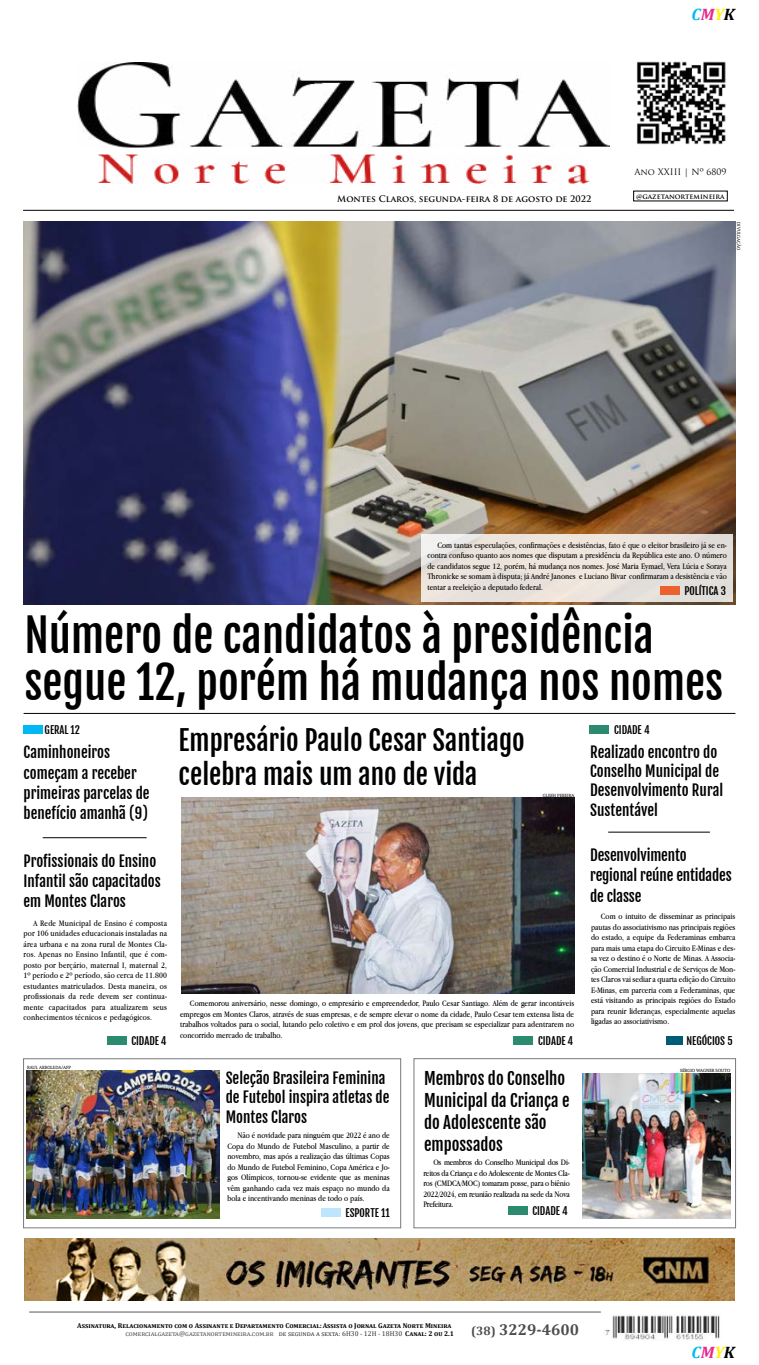
<style>
.page{position:relative;width:759px;height:1365px;background:#fff}
.page>*{position:absolute;margin:0;border:0;box-sizing:border-box;transform-origin:0 0}
.t1{font:44.62px/47.2px "Fjalla One";color:#000}
.t2{font:27.12px "Fjalla One";color:#000}
.t3{font:16.62px/21.9px "Fjalla One";color:#000}
.t4{font:italic 700 16.62px "Cambria";color:#00b9f3}
.t5{font:700 15.75px "Cambria";color:#4b4d50}
.t6{font:14.88px/20.1px "Fjalla One";color:#000}
.t7{font:700 12.25px "Cambria";color:#4b4d50}
.t8{font:10.5px "Fjalla One";color:#000}
.t9{font:8.75px/10.5px "Apple Garamond";color:#000;text-align:justify}
.t10{font:8.75px/10.5px "Apple Garamond";letter-spacing:.02em;color:#000;text-align:right}
.t11{font:8.75px/10.5px "Apple Garamond";letter-spacing:-.02em;color:#000}
.t12{font:700 8.75px "Trajan Pro";color:#000}
.t13{font:8.75px "Trajan Pro";color:#000}
.t14{font:700 7px "Cambria";color:#000}
.t15{font:7px "Cambria";color:#333}
.t16{font:7px "Cambria";letter-spacing:.055em;color:#4b4d50}
.t17{font:700 7px "Trajan Pro";color:#000}
.t18{font:4.38px "Andada";color:#000}
.s1{color:#e82a8c}
.s2{color:#fff00c}
.s3{color:#000}
.s4{font-weight:700;color:#000}
</style>
<div class="page">
<hr style="left:29px;top:1311px;width:572px;height:1px;background:#58595b">
<img style="left:78px;top:63px;width:532px;height:121px">
<img style="left:637px;top:61px;width:89px;height:84px">
<div style="left:667px;top:1035px;width:16px;height:9px;background:#005c76"></div>
<div style="left:508px;top:1205px;width:19px;height:9px;background:#2c8a6e"></div>
<div style="left:513px;top:1035px;width:20px;height:9px;background:#2c8a6e"></div>
<div style="left:107px;top:1035px;width:19px;height:9px;background:#2c8a6e"></div>
<div style="left:321px;top:1207px;width:19px;height:9px;background:#bde6fc"></div>
<hr style="left:23px;top:210px;width:711px;height:1px;background:#000">
<img style="left:605px;top:1315px;width:115px;height:25px">
<div style="left:23px;top:1058px;width:378px;height:170px;border:1px solid #78797d"></div>
<hr style="left:24px;top:713px;width:711px;height:1px;background:#000">
<hr style="left:43px;top:837px;width:104px;height:1px;background:#000">
<hr style="left:608px;top:831px;width:102px;height:1px;background:#000">
<div style="left:24px;top:725px;width:19px;height:9px;background:#00b9f3"></div>
<img style="left:24px;top:1238px;width:711px;height:62px">
<img style="left:181px;top:797px;width:394px;height:196px">
<img style="left:24px;top:222px;width:711px;height:382px">
<div style="left:414px;top:1058px;width:322px;height:170px;border:1px solid #78797d"></div>
<img style="left:582px;top:1073px;width:149px;height:145px">
<img style="left:26px;top:1070px;width:193px;height:148px">
<div style="left:422px;top:534px;width:311px;height:68px;background:linear-gradient(to right,#eee6de,#e5dfda)"></div>
<div style="left:589px;top:724px;width:20px;height:9px;background:#2c8a6e"></div>
<div style="left:660px;top:586px;width:19px;height:9px;background:#eb6130"></div>
<h3 class="t4" style="left:692px;top:2px;width:45px">C<span class="s1">M</span><span class="s2">Y</span><span class="s3">K</span></h3>
<p class="t12" style="left:337px;top:193px;width:255px">Montes Claros, segunda-feira 8 de agosto de 2022</p>
<p class="t13" style="left:634px;top:166px;width:94px">Ano XXIII | Nº 6809</p>
<p class="t17" style="left:636px;top:192px;width:90px">@gazetanortemineira</p>
<p class="t18" style="left:741px;top:222px;width:30px;rotate:90deg">DIVULGAÇÃO</p>
<p class="t9" style="left:437px;top:539px;width:291px">Com tantas especulações, confirmações e desistências, fato é que o eleitor brasileiro sejá en-</p>
<p class="t9" style="left:427px;top:560px;width:301px">de candidatos segue 12, porém, há mudança nos nomes. José Maria Eymael, Vera Lúcia e Soraya Thronicke se somam à disputa; já André Janones e Luciano Bivar confirmaram a desistência e vão tentar a reeleição a deputado federal.</p>
<p class="t9" style="left:427px;top:550px;width:301px">contra confuso quanto aos nomes que disputam a presidência da República este ano O. número</p>
<p class="t8" style="left:684px;top:585px;width:43px">POLÍTICA 3</p>
<h1 class="t1" style="left:24px;top:611px;width:700px">Número de candidatos à presidência segue 12, porém há mudança nos nomes</h1>
<h3 class="t6" style="left:590px;top:742px;width:135px;line-height:19.2px">Realizado encontro do<br>Conselho Municipal de<br>Desenvolvimento Rural<br>Sustentável</h3>
<h2 class="t2" style="left:179px;top:723px;width:348px">Empresário Paulo Cesar Santiago</h2>
<p class="t8" style="left:45px;top:723px;width:37px">GERAL 12</p>
<p class="t8" style="left:614px;top:723px;width:37px">CIDADE 4</p>
<h3 class="t6" style="left:24px;top:742px;width:128px">Caminhoneiros começam a receber primeiras parcelas de benefício amanhã (9)</h3>
<h2 class="t2" style="left:179px;top:757px;width:300px">celebra mais um ano de vida</h2>
<p class="t18" style="left:543px;top:792px;width:33px">GLEEH PEREIRA</p>
<h3 class="t6" style="left:24px;top:850px;width:139px">Profissionais do Ensino<br>Infantil são capacitados em Montes Claros</h3>
<h3 class="t6" style="left:590px;top:845px;width:143px">Desenvolvimento regional reúne entidades de classe</h3>
<p class="t10" style="left:24px;top:917px;width:145px">A Rede Municipal de Ensino é composta por 106 unidades educacionais instaladas na</p>
<p class="t10" style="left:24px;top:959px;width:145px">posto por berçário, maternal ,I maternal 2,</p>
<p class="t10" style="left:24px;top:938px;width:145px">área urbana e na zona rural de Montes Cla-</p>
<p class="t10" style="left:24px;top:969px;width:145px;text-align:left">º1 período º2e período, são cerca de 11.800 estudantes matriculados. Desta maneira, os</p>
<p class="t9" style="left:153px;top:1001px;width:15px">seus</p>
<p class="t10" style="left:24px;top:948px;width:145px">ros. Apenas no Ensino Infantil, que é com-</p>
<p class="t10" style="left:24px;top:990px;width:145px">profissionais da rede devem ser continua-</p>
<p class="t10" style="left:24px;top:1011px;width:130px">conhecimentos técnicos e pedagógicos.</p>
<p class="t10" style="left:49px;top:1001px;width:39px">capacitados</p>
<p class="t10" style="left:111px;top:1001px;width:39px">atualizarem</p>
<p class="t9" style="left:24px;top:1001px;width:22px">mente</p>
<p class="t9" style="left:91px;top:1001px;width:16px">para</p>
<p class="t8" style="left:131px;top:1034px;width:37px">CIDADE 4</p>
<p class="t9" style="left:180px;top:997px;width:396px;text-indent:10px">Comemorou aniversário, nesse domingo o, empresário e empreendedor, Paulo Cesar Santiago. Além de gerar incontáveis empregos em Montes Claros, através de suas empresas e, de sempre elevar o nome da cidade, Paulo Cesar tem extensa lista de trabalhos voltados para o social, lutando pelo coletivo e em prol dos jovens, que precisam se especializar para adentrarem no concorrido mercado de trabalho.</p>
<p class="t8" style="left:538px;top:1034px;width:37px">CIDADE 4</p>
<p class="t9" style="left:591px;top:910px;width:146px;text-indent:10px">Com o intuito de disseminar as principais pautas do associativismo nas principais regiões do estado a, equipe da Federaminas embarca</p>
<p class="t9" style="left:591px;top:973px;width:146px">tes Claros vai sediar a quarta edição do Circuito</p>
<p class="t9" style="left:591px;top:942px;width:146px">para mais uma etapa do Circuito -E Minas e des-</p>
<p class="t9" style="left:591px;top:984px;width:146px">-E Minas, em parceria com a Federaminas, que está visitando as principais regiões do Estado para reunir lideranças, especialmente aquelas ligadas ao associativismo.</p>
<p class="t9" style="left:591px;top:952px;width:146px">sa vez o destino oé Norte de Minas A. Associa-</p>
<p class="t9" style="left:591px;top:963px;width:146px">ção Comercial Industrial e de Serviços de Mon-</p>
<p class="t8" style="left:686px;top:1034px;width:48px">NEGÓCIOS 5</p>
<p class="t18" style="left:27px;top:1064px;width:45px">RAUL ARBOLEDA/AFP</p>
<h3 class="t6" style="left:226px;top:1067px;width:165px;line-height:19.4px">Seleção Brasileira Feminina de Futebol inspira atletas de<br>Montes Claros</h3>
<p class="t9" style="left:227px;top:1129px;width:164px;text-indent:10px">Não é novidade para ninguém que 2022 é ano de Copa do Mundo de Futebol Masculino a, partir de novembro, mas após a realização das últimas Copas</p>
<p class="t9" style="left:227px;top:1171px;width:164px">gos Olímpicos, tornou s e- evidente que as meninas</p>
<p class="t9" style="left:227px;top:1161px;width:164px">do Mundo de Futebol Feminino, Copa América Joe -</p>
<p class="t9" style="left:227px;top:1182px;width:164px">vêm ganhando cada vez mais espaço no mundo da bola e incentivando meninas de todo o país.</p>
<p class="t8" style="left:345px;top:1206px;width:46px">ESPORTE 11</p>
<h3 class="t3" style="left:424px;top:1067px;width:147px">Membros do Conselho<br>Municipal da Criança e do Adolescente são empossados</h3>
<p class="t11" style="left:433px;top:1156px;width:138px">Os membros do Conselho Municipal dos Di-</p>
<p class="t11" style="left:423px;top:1188px;width:148px">2022/2024, em reunião realizada na sede da Nova<br>Prefeitura.</p>
<p class="t11" style="left:423px;top:1167px;width:148px">reitos da Criança e do Adolescente de Montes Cla-</p>
<p class="t11" style="left:423px;top:1177px;width:148px">ros (CMDCA/MOC) tomaram posse, para o biênio</p>
<p class="t8" style="left:532px;top:1204px;width:37px">CIDADE 4</p>
<p class="t18" style="left:680px;top:1067px;width:52px">SÉRGIO WAGNER SOUTO</p>
<p class="t14" style="left:77px;top:1320px;width:376px">Assinatura, Relacionamento com o Assinante e Departamento Comercial:Assista o Jornal Gazeta Norte Mineira</p>
<h3 class="t5" style="left:499px;top:1317px;width:81px">3229-4600</h3>
<h3 class="t7" style="left:471px;top:1321px;width:26px">(38)</h3>
<p class="t16" style="left:125px;top:1329px;width:149px">comercialgazeta@gazetanortemineira.com.br</p>
<p class="t15" style="left:279px;top:1329px;width:177px">de segunda a sexta H6: 30 - 12H - 18H30 <span class="s4">Canal 2: ou 2.1</span></p>
<h3 class="t4" style="left:692px;top:1340px;width:45px">C<span class="s1">M</span><span class="s2">Y</span><span class="s3">K</span></h3>
</div>
